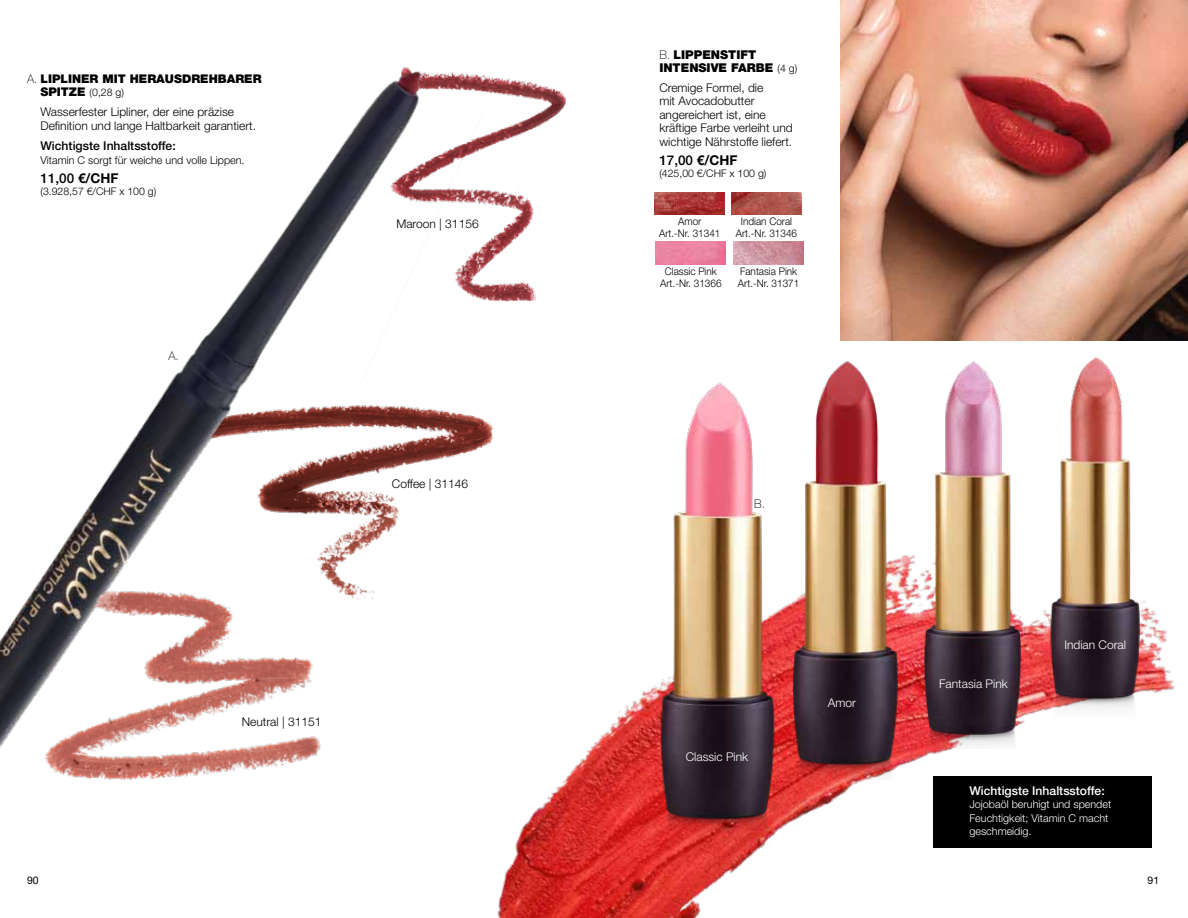
<style>
.page{position:relative;width:1188px;height:918px;background:#fff}
.page>*{position:absolute;margin:0;border:0;box-sizing:border-box;transform-origin:0 0}
.t1{font:500 13.5px "Helvetica Neue LT Std";color:#000}
.t2{font:900 12.15px/13.5px "Helvetica Neue LT Std";color:#000}
.t3{font:500 12.15px "Helvetica Neue LT Std";color:#000}
.t4{font:500 12.15px "Helvetica Neue LT Std";color:#fff}
.t5{font:300 12px/13.5px "Helvetica Neue LT Std";color:#000}
.t6{font:300 12px "Helvetica Neue LT Std";color:#fff}
.t7{font:900 12px "Helvetica Neue LT Std";color:#000}
.t8{font:100 12px "Helvetica Neue LT Std";color:#000}
.t9{font:300 10.8px/13.5px "Helvetica Neue LT Std";color:#fff}
.t10{font:300 10.8px "Helvetica Neue LT Std";color:#000}
.t11{font:300 10.5px/12px "Helvetica Neue LT Std";color:#000;text-align:center;scale:.95 1}
.t12{font:300 10.5px "Helvetica Neue LT Std";color:#000}
.t13{font:10.5px "Helvetica Neue LT Std";color:#000}
.s1{font-weight:100}
.s2{font-weight:900;font-size:12px}
.s3{font-weight:700}
.s4{font-weight:100;font-size:12px}
.s5{font-weight:300;font-size:10.5px}
</style>
<div class="page">
<img style="left:840px;top:0;width:348px;height:340px">
<img style="left:497px;top:610px;width:678px;height:308px">
<img style="left:552px;top:88px;width:14px;height:30px">
<img style="left:734px;top:242px;width:70px;height:22px">
<img style="left:656px;top:242px;width:70px;height:22px">
<img style="left:655px;top:192px;width:70px;height:23px">
<img style="left:731px;top:192px;width:71px;height:23px">
<img style="left:647px;top:382px;width:142px;height:466px">
<img style="left:0;top:67px;width:552px;height:709px">
<img style="left:16px;top:556px;width:350px;height:224px">
<div style="left:933px;top:777px;width:218px;height:71px;background:#000"></div>
<img style="left:771px;top:336px;width:138px;height:444px">
<img style="left:904px;top:338px;width:128px;height:411px">
<img style="left:1032px;top:336px;width:120px;height:382px">
<p class="t7" style="left:27px;top:71px;width:236px"><span class="s1">A.</span> LIPLINER MIT HERAUSDREHBARER</p>
<p class="t12" style="left:40px;top:86px;width:85px"><span class="s2">SPITZE</span> (0,28 g)</p>
<p class="t5" style="left:40px;top:105px;width:217px">Wasserfester Lipliner, der eine präzise<br>Definition und lange Haltbarkeit garantiert.</p>
<p class="t3" style="left:40px;top:138px;width:137px">Wichtigste Inhaltsstoffe:</p>
<p class="t10" style="left:40px;top:153px;width:206px">Vitamin C sorgt für weiche und volle Lippen.</p>
<p class="t1" style="left:40px;top:170px;width:80px">11,00 <span class="s3">€/CHF</span></p>
<p class="t12" style="left:40px;top:185px;width:117px">(3.928,57 €/CHF x 100 g)</p>
<p class="t8" style="left:168px;top:348px;width:12px">A.</p>
<p class="t5" style="left:396px;top:217px;width:84px">Maroon | 31156</p>
<p class="t5" style="left:392px;top:477px;width:78px">Coffee | 31146</p>
<p class="t5" style="left:242px;top:714px;width:81px">Neutral | 31151</p>
<p class="t2" style="left:659px;top:48px;width:139px"><span class="s4">B.</span> LIPPENSTIFT<br>INTENSIVE FARBE <span class="s5">(4 g)</span></p>
<p class="t5" style="left:659px;top:80px;width:135px">Cremige Formel, die<br>mit Avocadobutter angereichert ist, eine kräftige Farbe verleiht und wichtige Nährstoffe liefert.</p>
<p class="t1" style="left:659px;top:152px;width:80px">17,00 <span class="s3">€/CHF</span></p>
<p class="t12" style="left:659px;top:167px;width:109px">(425,00 €/CHF x 100 g)</p>
<p class="t11" style="left:659px;top:215px;width:66px">Amor<br>Art.-Nr. 31341</p>
<p class="t11" style="left:736px;top:215px;width:66px">Indian Coral<br>Art.-Nr. 31346</p>
<p class="t11" style="left:660px;top:265px;width:66px">Classic Pink<br>Art.-Nr. 31366</p>
<p class="t11" style="left:738px;top:265px;width:66px;text-align:left">Fantasia Pink<br>Art.-Nr. 31371</p>
<p class="t8" style="left:754px;top:497px;width:12px">B.</p>
<p class="t6" style="left:686px;top:750px;width:64px">Classic Pink</p>
<p class="t6" style="left:828px;top:696px;width:30px">Amor</p>
<p class="t6" style="left:939px;top:676px;width:70px">Fantasia Pink</p>
<p class="t6" style="left:1064px;top:637px;width:63px">Indian Coral</p>
<p class="t4" style="left:969px;top:783px;width:137px">Wichtigste Inhaltsstoffe:</p>
<p class="t9" style="left:969px;top:797px;width:143px">Jojobaöl beruhigt und spendet<br>Feuchtigkeit; Vitamin C macht geschmeidig.</p>
<p class="t13" style="left:27px;top:874px;width:13px">90</p>
<p class="t13" style="left:1148px;top:874px;width:13px">91</p>
</div>
